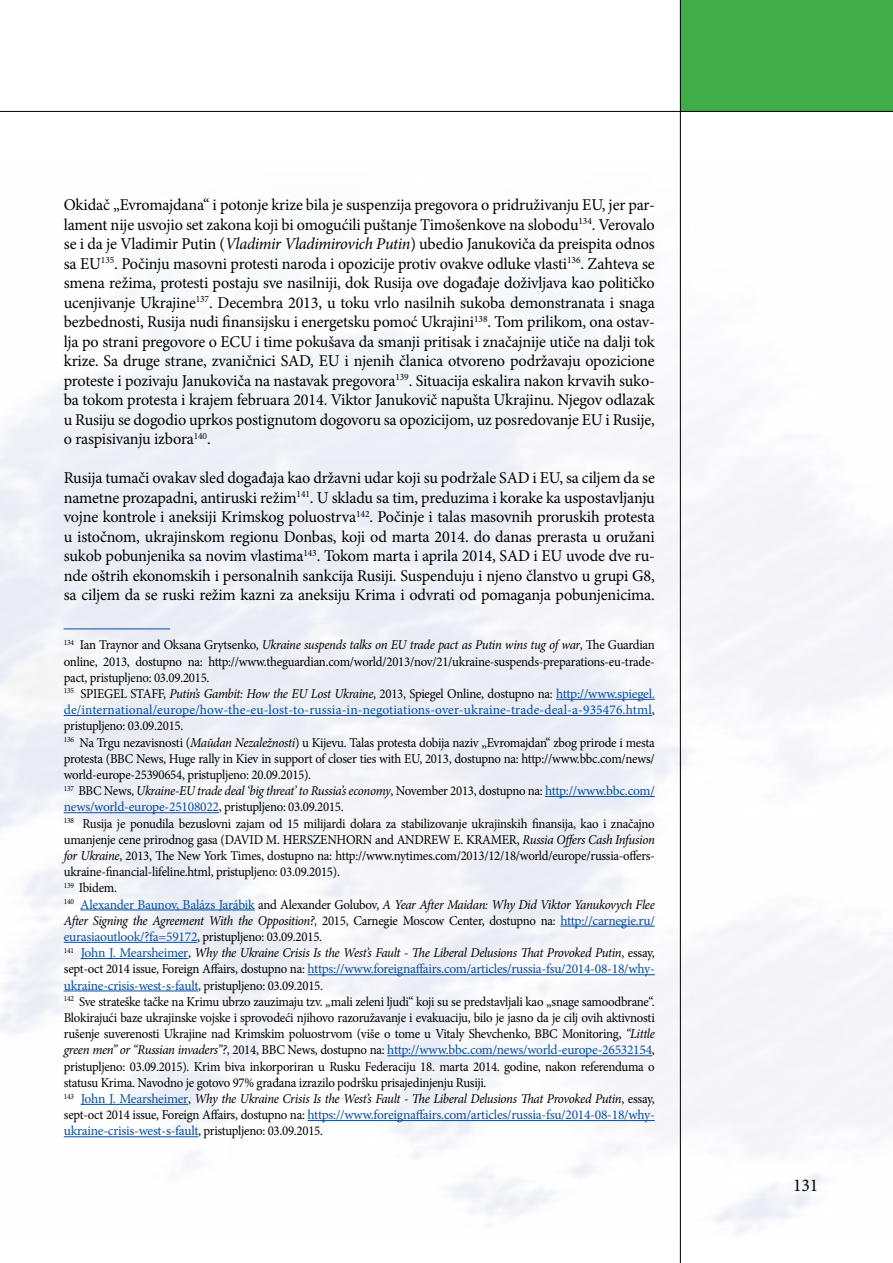
<style>
.page{position:relative;width:893px;height:1263px;background:#fff}
.page>*{position:absolute;margin:0;border:0;box-sizing:border-box;transform-origin:0 0}
.t1{font:18px "Minion Pro";color:#000}
.t2{font:16.5px/19.5px "Minion Pro";letter-spacing:-.01em;color:#000;text-align:justify}
.t3{font:13.5px/16.2px "Minion Pro";letter-spacing:-.02em;color:#000;scale:.95 1}
.s1{font-style:italic}
.s2{color:#034ea2}
</style>
<div class="page">
<div style="left:680px;top:0;width:213px;height:111px;background:#41ad49"></div>
<hr style="left:0;top:111px;width:893px;height:1px;background:#000">
<hr style="left:680px;top:0;width:1px;height:1263px;background:#000">
<hr style="left:64px;top:628px;width:106px;height:1px;background:#034ea2">
<hr style="left:556px;top:699px;width:99px;height:1px;background:#034ea2">
<hr style="left:64px;top:715px;width:588px;height:1px;background:#034ea2">
<hr style="left:545px;top:796px;width:110px;height:1px;background:#034ea2">
<hr style="left:64px;top:812px;width:155px;height:1px;background:#034ea2">
<hr style="left:80px;top:909px;width:175px;height:1px;background:#034ea2">
<hr style="left:560px;top:926px;width:95px;height:1px;background:#034ea2">
<hr style="left:64px;top:942px;width:133px;height:1px;background:#034ea2">
<hr style="left:81px;top:958px;width:107px;height:1px;background:#034ea2">
<hr style="left:308px;top:974px;width:347px;height:1px;background:#034ea2">
<hr style="left:64px;top:990px;width:134px;height:1px;background:#034ea2">
<hr style="left:387px;top:1055px;width:265px;height:1px;background:#034ea2">
<hr style="left:81px;top:1104px;width:107px;height:1px;background:#034ea2">
<hr style="left:308px;top:1120px;width:347px;height:1px;background:#034ea2">
<hr style="left:64px;top:1136px;width:134px;height:1px;background:#034ea2">
<p class="t2" style="left:64px;top:195px;width:593px">Okidač „Evromajdana“ i potonje krize bila je suspenzija pregovora o pridruživanju EU, jer par&shy;lament nije usvojio set zakona koji bi omogućili puštanje Timošenkove na slobodu<sup>134</sup>. Verovalo se i da je Vladimir Putin (<span class="s1">Vladimir Vladimirovich Putin</span>) ubedio Janukoviča da preispita odnos sa EU<sup>135</sup>. Počinju masovni protesti naroda i opozicije protiv ovakve odluke vlasti<sup>136</sup>. Zahteva se smena režima, protesti postaju sve nasilniji, dok Rusija ove događaje doživljava kao političko ucenjivanje Ukrajine<sup>137</sup>. Decembra 2013, u toku vrlo nasilnih sukoba demonstranata i snaga bezbednosti, Rusija nudi finansijsku i energetsku pomoć Ukrajini<sup>138</sup>. Tom prilikom, ona ostav&shy;lja po strani pregovore o ECU i time pokušava da smanji pritisak i značajnije utiče na dalji tok krize. Sa druge strane, zvaničnici SAD, EU i njenih članica otvoreno podržavaju opozicione proteste i pozivaju Janukoviča na nastavak pregovora<sup>139</sup>. Situacija eskalira nakon krvavih suko&shy;ba tokom protesta i krajem februara 2014. Viktor Janukovič napušta Ukrajinu. Njegov odlazak u Rusiju se dogodio uprkos postignutom dogovoru sa opozicijom, uz posredovanje EU i Rusije, o raspisivanju izbora<sup>140</sup>.</p>
<p class="t2" style="left:64px;top:468px;width:593px">Rusija tumači ovakav sled događaja kao državni udar koji su podržale SAD i EU, sa ciljem da se nametne prozapadni, antiruski režim<sup>141</sup>. U skladu sa tim, preduzima i korake ka uspostavljanju vojne kontrole i aneksiji Krimskog poluostrva<sup>142</sup>. Počinje i talas masovnih proruskih protesta u istočnom, ukrajinskom regionu Donbas, koji od marta 2014. do danas prerasta u oružani sukob pobunjenika sa novim vlastima<sup>143</sup>. Tokom marta i aprila 2014, SAD i EU uvode dve ru&shy;nde oštrih ekonomskih i personalnih sankcija Rusiji. Suspenduju i njeno članstvo u grupi G8, sa ciljem da se ruski režim kazni za aneksiju Krima i odvrati od pomaganja pobunjenicima.</p>
<p class="t3" style="left:64px;top:637px;width:624px"><sup>134</sup> Ian Traynor and Oksana Grytsenko, <span class="s1">Ukraine suspends talks on EU trade pact as Putin wins tug of war</span>, The Guardian online, 2013, dostupno na: http://www.theguardian.com/world/2013/nov/21/ukraine-suspends-preparations-eu-trade&shy;pact, pristupljeno: 03.09.2015.<br><sup>135</sup> SPIEGEL STAFF, <span class="s1">Putin’s Gambit: How the EU Lost Ukraine</span>, 2013, Spiegel Online, dostupno na: <span class="s2">http://www.spiegel. de/international/europe/how-the-eu-lost-to-russia-in-negotiations-over-ukraine-trade-deal-a-935476.html</span>, pristupljeno: 03.09.2015.<br><sup>136</sup> Na Trgu nezavisnosti (<span class="s1">Maйdan Nezaležnostі</span>) u Kijevu. Talas protesta dobija naziv „Evromajdan“ zbog prirode i mesta protesta (BBC News, Huge rally in Kiev in support of closer ties with EU, 2013, dostupno na: http://www.bbc.com/news/ world-europe-25390654, pristupljeno: 20.09.2015).<br><sup>137</sup> BBC News, <span class="s1">Ukraine-EU trade deal ‘big threat’ to Russia’s economy</span>, November 2013, dostupno na: <span class="s2">http://www.bbc.com/ news/world-europe-25108022</span>, pristupljeno: 03.09.2015.<br><sup>138</sup> Rusija je ponudila bezuslovni zajam od 15 milijardi dolara za stabilizovanje ukrajinskih finansija, kao i značajno umanjenje cene prirodnog gasa (DAVID M. HERSZENHORN and ANDREW E. KRAMER, <span class="s1">Russia Offers Cash Infusion for Ukraine</span>, 2013, The New York Times, dostupno na: http://www.nytimes.com/2013/12/18/world/europe/russia-offers&shy;ukraine-financial-lifeline.html, pristupljeno: 03.09.2015).<br><sup>139</sup> Ibidem.<br><sup>140</sup> <span class="s2">Alexander Baunov, Balázs Jarábik</span> and Alexander Golubov, <span class="s1">A Year After Maidan: Why Did Viktor Yanukovych Flee After Signing the Agreement With the Opposition?,</span> 2015, Carnegie Moscow Center, dostupno na: <span class="s2">http://carnegie.ru/ eurasiaoutlook/?fa=59172</span>, pristupljeno: 03.09.2015.<br><sup>141</sup> <span class="s2">John J. Mearsheimer</span>, <span class="s1">Why the Ukraine Crisis Is the West’s Fault - The Liberal Delusions That Provoked Putin</span>, essay, sept-oct 2014 issue, Foreign Affairs, dostupno na: <span class="s2">https://www.foreignaffairs.com/articles/russia-fsu/2014-08-18/why&shy;ukraine-crisis-west-s-fault</span>, pristupljeno: 03.09.2015.<br><sup>142</sup> Sve strateške tačke na Krimu ubrzo zauzimaju tzv. „mali zeleni ljudi“ koji su se predstavljali kao „snage samoodbrane“.<br>Blokirajući baze ukrajinske vojske i sprovodeći njihovo razoružavanje i evakuaciju, bilo je jasno da je cilj ovih aktivnosti rušenje suverenosti Ukrajine nad Krimskim poluostrvom (više o tome u Vitaly Shevchenko, BBC Monitoring, <span class="s1">“Little green men” or “Russian invaders”?</span>, 2014, BBC News, dostupno na: <span class="s2">http://www.bbc.com/news/world-europe-26532154</span>, pristupljeno: 03.09.2015). Krim biva inkorporiran u Rusku Federaciju 18. marta 2014. godine, nakon referenduma o statusu Krima. Navodno je gotovo 97% građana izrazilo podršku prisajedinjenju Rusiji.<br><sup>143</sup> <span class="s2">John J. Mearsheimer</span>, <span class="s1">Why the Ukraine Crisis Is the West’s Fault - The Liberal Delusions That Provoked Putin</span>, essay, sept-oct 2014 issue, Foreign Affairs, dostupno na: <span class="s2">https://www.foreignaffairs.com/articles/russia-fsu/2014-08-18/why&shy;ukraine-crisis-west-s-fault</span>, pristupljeno: 03.09.2015.</p>
<h1 class="t1" style="left:793px;top:1173px;width:27px">131</h1>
</div>
